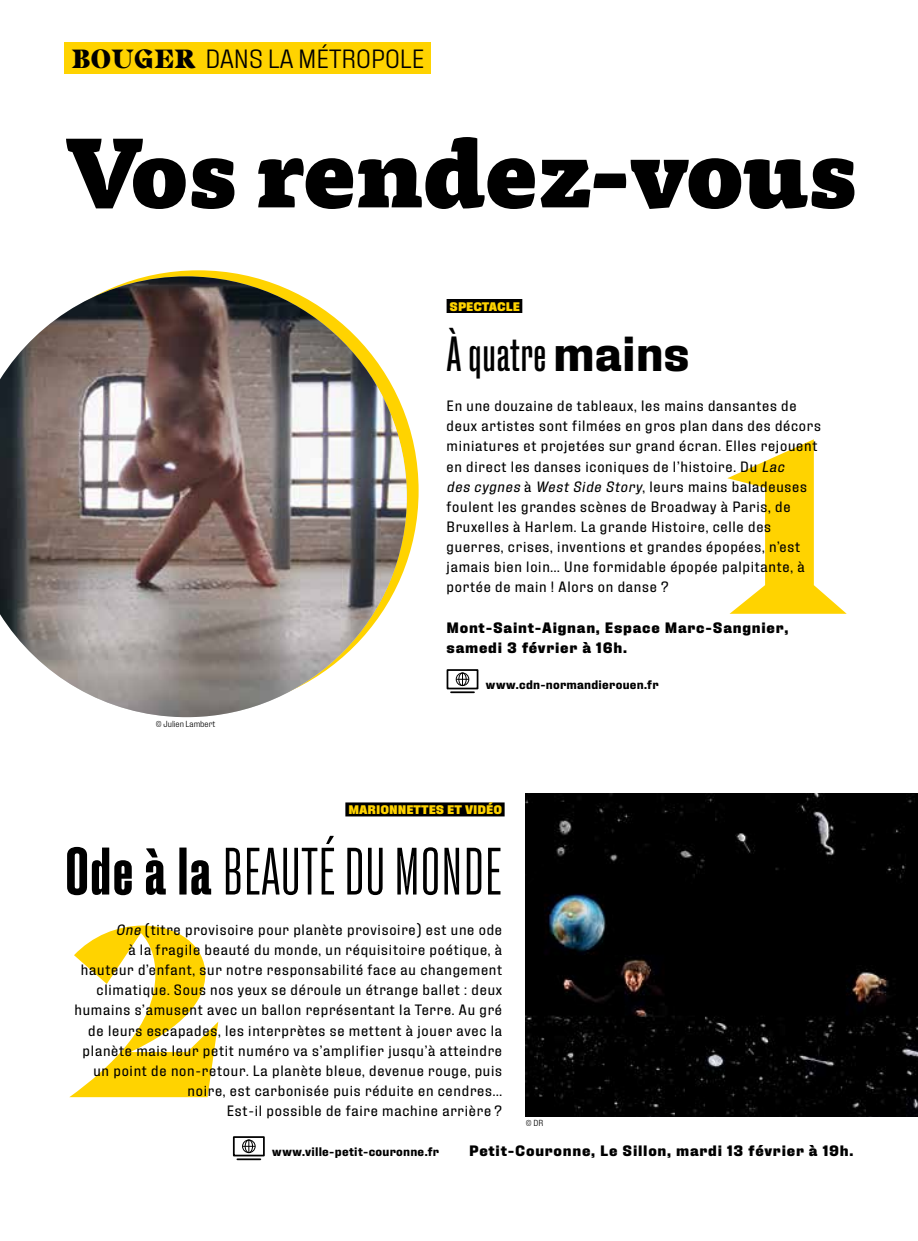
<style>
.page{position:relative;width:918px;height:1241px;background:#fff}
.page>*{position:absolute;margin:0;border:0;box-sizing:border-box;transform-origin:0 0}
.t1{font:900 245px "Beirut Display Trial";color:#ffd300}
.t2{font:900 94.5px "Tisa OT";color:#000}
.t3{font:300 condensed 66.5px "Fixture";color:#000}
.t4{font:condensed 49px "Fixture";color:#000}
.t5{font:300 26.25px "Fixture";color:#000}
.t6{font:14.88px/20.1px "Fixture";letter-spacing:.05em;color:#000;text-align:right}
.t7{font:800 14.88px/20.1px "Fixture";letter-spacing:.05em;color:#000}
.t8{font:700 12.25px "Fixture";letter-spacing:.02em;color:#000}
.t9{font:900 12.25px "Fixture";color:#ffd300}
.t10{font:300 8.75px "Fixture";color:#000}
.s1{font-family:"Beirut Display";font-weight:900}
.s2{font-weight:700;font-stretch:normal}
.s3{font-style:italic}
.s4{font-weight:600}
</style>
<div class="page">
<div style="left:64px;top:43px;width:367px;height:31px;background:#ffd300"></div>
<img style="left:526px;top:793px;width:392px;height:323px">
<div style="left:345px;top:802px;width:159px;height:14px;background:#000"></div>
<div style="left:446px;top:299px;width:76px;height:14px;background:#000"></div>
<svg style="left:148px;top:270px;width:270px;height:292px"></svg>
<img style="left:0;top:276px;width:407px;height:441px">
<div style="left:446px;top:669px;width:32px;height:20px;border:2px solid #000"></div>
<hr style="left:451px;top:691px;width:23px;height:2px;background:#000">
<div style="left:456px;top:672px;width:13px;height:14px;border:1px solid #000;border-radius:50%"></div>
<div style="left:458px;top:672px;width:8px;height:14px;border:1px solid #000;border-radius:50%"></div>
<svg style="left:456px;top:673px;width:12px;height:12px"></svg>
<div style="left:233px;top:1135px;width:32px;height:21px;border:2px solid #000"></div>
<svg style="left:237px;top:1158px;width:23px;height:1px"></svg>
<div style="left:242px;top:1139px;width:13px;height:13px;border:1px solid #000;border-radius:50%"></div>
<svg style="left:243px;top:1139px;width:12px;height:13px"></svg>
<h3 class="t5" style="left:72px;top:42px;width:354px"><span class="s1">BOUGER</span> DANS LA MÉTROPOLE</h3>
<h2 class="t2" style="left:64px;top:109px;width:794px">Vos rendez-vous</h2>
<p class="t10" style="left:156px;top:718px;width:61px">© Julien Lambert</p>
<p class="t9" style="left:450px;top:298px;width:72px">SPECTACLE</p>
<h3 class="t4" style="left:446px;top:326px;width:245px">À quatre <span class="s2">mains</span></h3>
<p class="t6" style="left:446px;top:396px;width:376px;text-align:left">En une douzaine de tableaux, les mains dansantes de deux artistes sont filmées en gros plan dans des décors miniatures et projetées sur grand écran. Elles rejouent en direct les danses iconiques de l’histoire. Du <span class="s3">Lac<br>des cygnes</span> à <span class="s3">West Side Story</span>, l e u rs m a i n s b a l ad e u s e s foulent les grandes scènes de Broadway à Paris, de Bruxelles à Harlem. La grande Histoire, celle des guerres, crises, inventions et grandes épopées, n’est jamais bien loin… Une formidable épopée palpitante, à portée de main ! Alors on danse ?</p>
<p class="t7" style="left:446px;top:617px;width:343px">Mont-Saint-Aignan, Espace Marc-Sangnier, samedi 3 février à 16h.</p>
<p class="t8" style="left:486px;top:676px;width:174px">www.cdn-normandierouen.fr</p>
<h1 class="t1" style="left:726px;top:428px;width:120px">1</h1>
<p class="t9" style="left:348px;top:801px;width:155px">MARIONNETTES ET VIDÉO</p>
<h3 class="t3" style="left:64px;top:830px;width:439px"><span class="s4">Ode à la</span> BEAUTÉ DU MONDE</h3>
<p class="t6" style="left:75px;top:919px;width:429px"><span class="s3">One</span> (titre provisoire pour planète provisoire) est une ode<br>à la fragile beauté du monde, un réquisitoire poétique, à hauteur d’enfant, sur notre responsabilité face au changement climatique. Sous nos yeux se déroule un étrange ballet : deux humains s’amusent avec un ballon représentant la Terre. Au gré de leurs escapades, les interprètes se mettent à jouer avec la planète mais leur petit numéro va s’amplifier jusqu’à atteindre un point de non-retour. La planète bleue, devenue rouge, puis noire, est carbonisée puis réduite en cendres...<br>Est-il possible de faire machine arrière ?</p>
<h1 class="t1" style="left:69px;top:911px;width:155px">2</h1>
<p class="t10" style="left:526px;top:1117px;width:19px">© DR</p>
<p class="t7" style="left:469px;top:1141px;width:386px">Petit-Couronne, Le Sillon, mardi 13 février à 19h.</p>
<p class="t8" style="left:272px;top:1143px;width:168px">www.ville-petit-couronne.fr</p>
</div>
